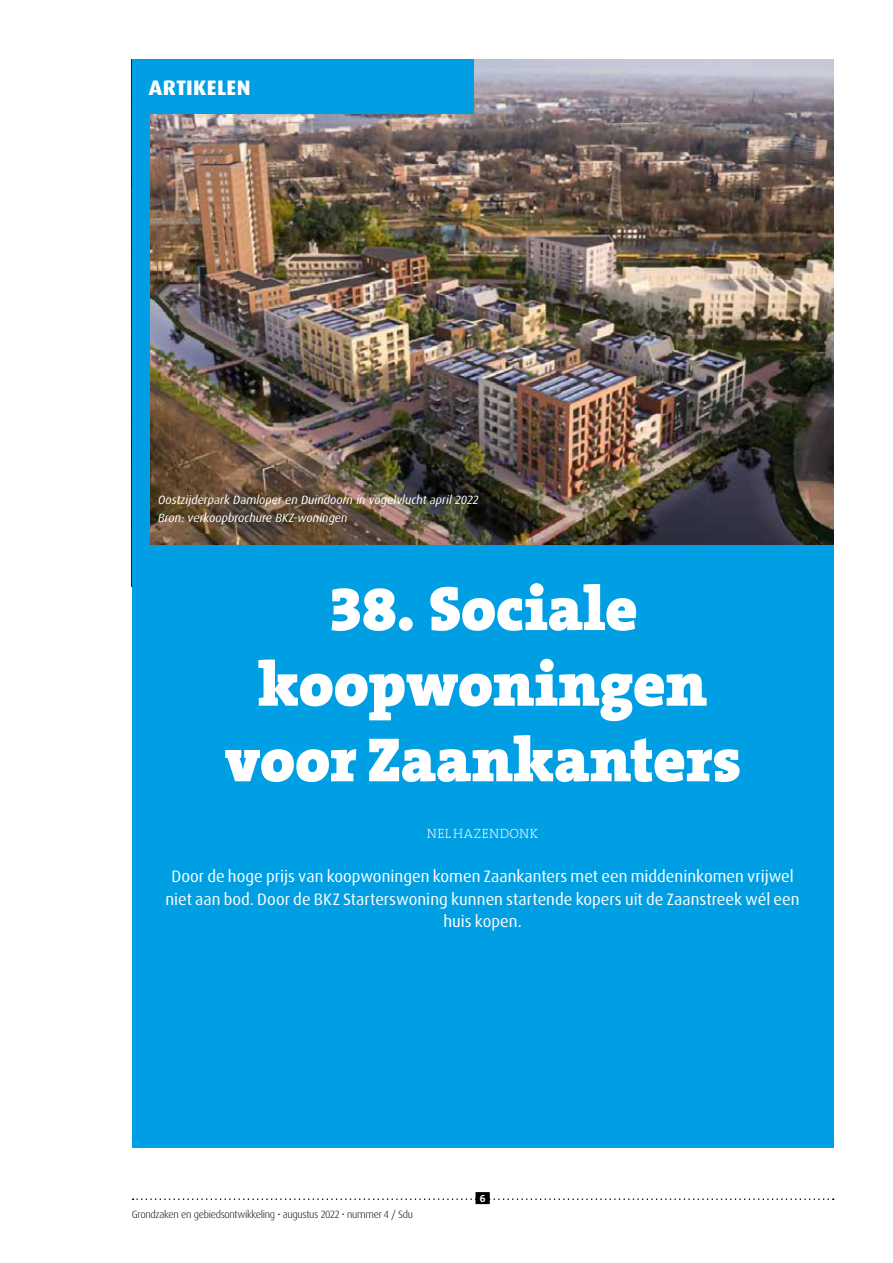
<style>
.page{position:relative;width:893px;height:1263px;background:#fff}
.page>*{position:absolute;margin:0;border:0;box-sizing:border-box;transform-origin:0 0}
.t1{font:900 63px/75.6px "The Serif B W9";letter-spacing:-.005em;color:#fff;text-align:center}
.t2{font:800 21px "Dax OT";letter-spacing:.015em;color:#fff}
.t3{font:16.5px/22.5px "Dax OT";color:#fff;text-align:center}
.t4{font:200 13.5px "The Serif B W2";letter-spacing:.04em;color:#fff}
.t5{font:italic 12px/18px "Dax OT";color:#fff}
.t6{font:300 10.5px "Dax OT";letter-spacing:-.03em;color:#000}
.t7{font:700 10.5px "The Serif B W7";color:#fff}
</style>
<div class="page">
<img style="left:150px;top:60px;width:683px;height:485px">
<div style="left:132px;top:545px;width:701px;height:602px;background:#009fe3"></div>
<svg style="left:133px;top:1198px;width:701px;height:2px"></svg>
<div style="left:475px;top:1192px;width:15px;height:12px;background:#000"></div>
<div style="left:132px;top:59px;width:18px;height:521px;background:#009fe3"></div>
<div style="left:132px;top:59px;width:342px;height:55px;background:#009fe3"></div>
<p class="t2" style="left:149px;top:74px;width:103px">ARTIKELEN</p>
<p class="t5" style="left:158px;top:491px;width:322px">Oostzijderpark Damloper en Duindoorn in vogelvlucht april 2022<br>Bron: verkoopbrochure BKZ-woningen</p>
<h1 class="t1" style="left:225px;top:570px;width:518px">38. Sociale koopwoningen voor Zaankanters</h1>
<p class="t4" style="left:427px;top:824px;width:113px">NEL HAZENDONK</p>
<p class="t3" style="left:165px;top:865px;width:636px">Door de hoge prijs van koopwoningen komen Zaankanters met een middeninkomen vrijwel niet aan bod. Door de BKZ Starterswoning kunnen startende kopers uit de Zaanstreek wél een huis kopen.</p>
<p class="t6" style="left:132px;top:1207px;width:283px">Grondzaken en gebiedsontwikkeling • augustus 2022 • nummer 4 / Sdu</p>
<p class="t7" style="left:480px;top:1191px;width:7px">6</p>
</div>
